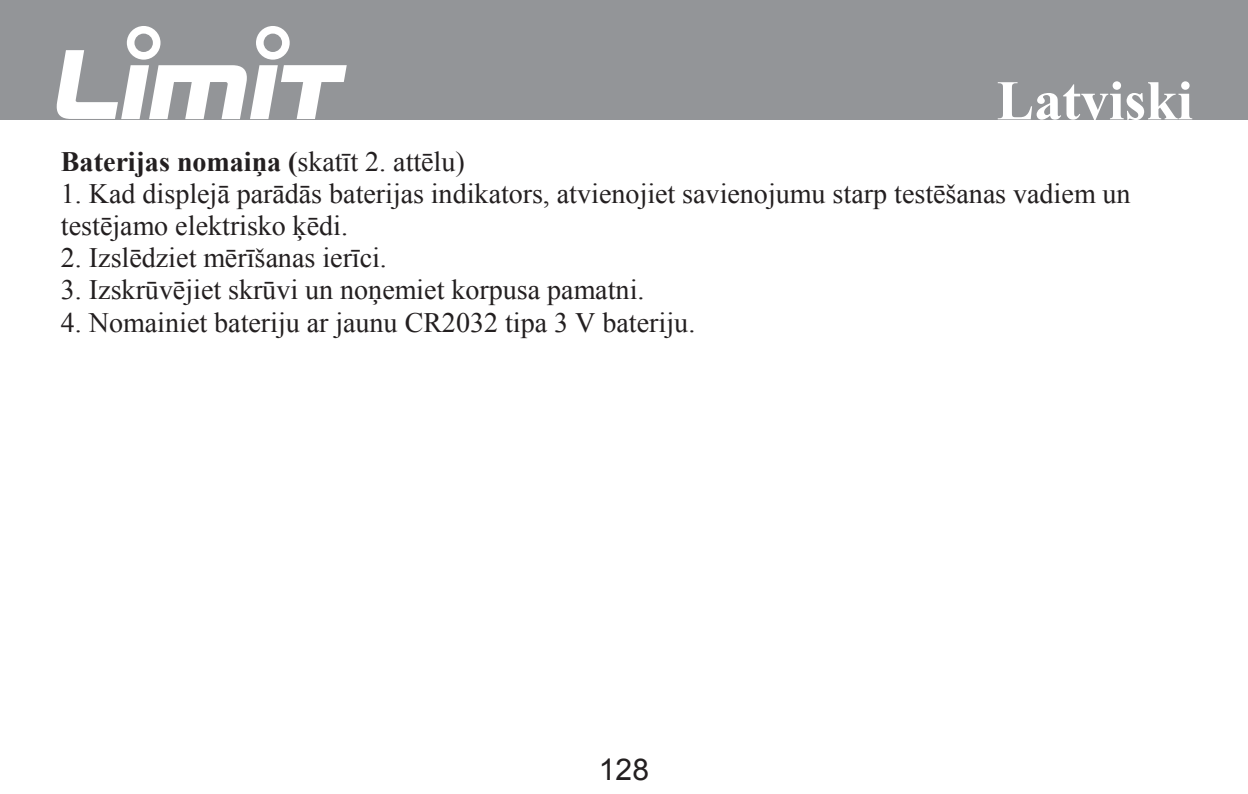
<style>
.page{position:relative;width:1248px;height:794px;background:#fff}
.page>*{position:absolute;margin:0;border:0;box-sizing:border-box;transform-origin:0 0}
.t1{font:700 56px "Times New Roman";color:#fff}
.t2{font:30px "Arial";color:#231f20}
.t3{font:28px/32px "Times New Roman";color:#231f20}
.t4{font:700 28px "Times New Roman";color:#231f20}
.s1{font-weight:400}
</style>
<div class="page">
<div style="left:0;top:0;width:1247px;height:119px;background:#939598"></div>
<svg style="left:57px;top:26px;width:290px;height:93px"></svg>
<p class="t1" style="left:996px;top:62px;width:198px">Latviski</p>
<p class="t4" style="left:61px;top:142px;width:405px">Baterijas nomaiņa (<span class="s1">skatīt 2. attēlu)</span></p>
<p class="t3" style="left:61px;top:177px;width:1071px">1. Kad displejā parādās baterijas indikators, atvienojiet savienojumu starp testēšanas vadiem un testējamo elektrisko ķēdi.</p>
<p class="t3" style="left:61px;top:241px;width:327px">2. Izslēdziet mērīšanas ierīci.</p>
<p class="t3" style="left:61px;top:274px;width:585px">3. Izskrūvējiet skrūvi un noņemiet korpusa pamatni.</p>
<p class="t3" style="left:61px;top:306px;width:636px">4. Nomainiet bateriju ar jaunu CR2032 tipa 3 V bateriju.</p>
<p class="t2" style="left:599px;top:750px;width:52px">128</p>
</div>
